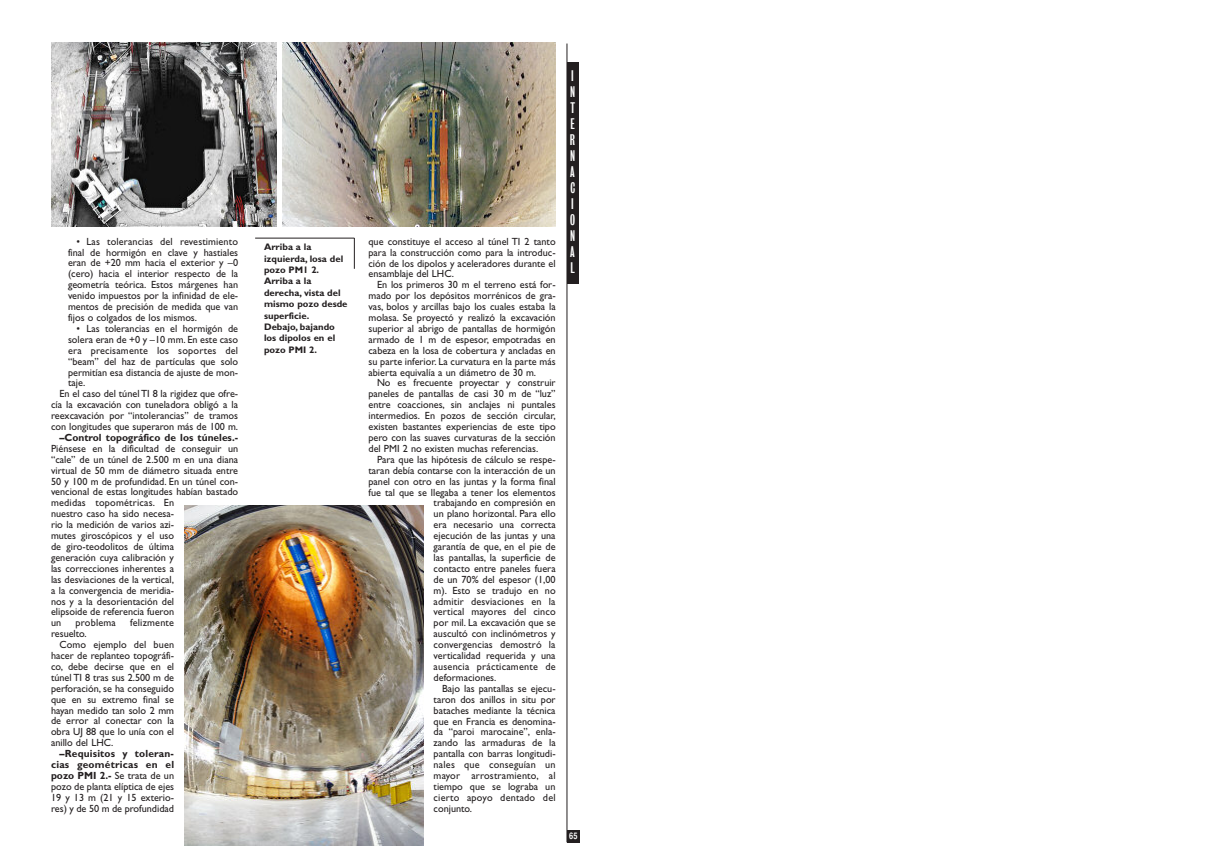
<style>
.page{position:relative;width:1219px;height:865px;background:#fff}
.page>*{position:absolute;margin:0;border:0;box-sizing:border-box;transform-origin:0 0}
.t1{font:14px/16px "Grot Seven Cond";color:#fff;text-align:justify}
.t2{font:10.4px/10.9px "Gill Sans";color:#231f20;text-align:justify}
.t3{font:10.4px "Gill Sans";letter-spacing:.02em;color:#231f20}
.t4{font:700 10.4px "Gill Sans";color:#231f20}
.t5{font:700 9.5px/11.4px "Gill Sans";color:#231f20}
.t6{font:700 9px "Helvetica CY";color:#fff}
.s1{font-weight:700}
</style>
<div class="page">
<hr style="left:567px;top:44px;width:1px;height:798px;background:#231f20">
<div style="left:567px;top:830px;width:13px;height:13px;background:#231f20"></div>
<hr style="left:255px;top:238px;width:99px;height:1px;background:#231f20">
<hr style="left:354px;top:238px;width:1px;height:31px;background:#231f20">
<div style="left:567px;top:62px;width:11px;height:221px;background:#231f20"></div>
<img style="left:51px;top:43px;width:226px;height:183px">
<img style="left:282px;top:43px;width:274px;height:183px">
<img style="left:184px;top:505px;width:240px;height:340px">
<p class="t2" style="left:68px;top:237px;width:172px;text-indent:9px">• Las tolerancias del revestimiento final de hormigón en clave y hastiales eran de +20 mm hacia el exterior y –0 (cero) hacia el interior respecto de la geometría teórica. Estos márgenes han venido impuestos por la infinidad de ele&shy;mentos de precisión de medida que van fijos o colgados de los mismos.</p>
<p class="t2" style="left:77px;top:324px;width:163px">• Las tolerancias en el hormigón de</p>
<p class="t2" style="left:68px;top:335px;width:172px">solera eran de +0 y –10 mm. En este caso</p>
<p class="t3" style="left:68px;top:346px;width:172px">era precisamente los soportes del</p>
<p class="t2" style="left:68px;top:356px;width:172px">“beam” del haz de partículas que solo</p>
<p class="t2" style="left:68px;top:367px;width:172px">permitían esa distancia de ajuste de mon-</p>
<p class="t2" style="left:68px;top:378px;width:19px">taje.</p>
<p class="t2" style="left:60px;top:389px;width:180px">En el caso del túnel TI 8 la rigidez que ofre-</p>
<p class="t2" style="left:51px;top:400px;width:189px">cía la excavación con tuneladora obligó a la</p>
<p class="t2" style="left:51px;top:411px;width:189px">reexcavación por “intolerancias” de tramos</p>
<p class="t2" style="left:51px;top:422px;width:189px">con longitudes que superaron más de 100 m.</p>
<p class="t4" style="left:60px;top:433px;width:180px">–Control topográfico de los túneles.-</p>
<p class="t2" style="left:51px;top:444px;width:189px;text-align:left">Piénsese en la dificultad de conseguir un “cale” de un túnel de 2.500 m en una diana virtual de 50 mm de diámetro situada entre<br>50 y 100 m de profundidad. En un túnel con&shy;vencional de estas longitudes habían bastado medidas topométricas. En<br>nuestro caso ha sido necesa-<br>rio la medición de varios azi-<br>mutes giroscópicos y el uso<br>de giro-teodolitos de última<br>generación cuya calibración y<br>las correcciones inherentes a<br>las desviaciones de la vertical,<br>a la convergencia de meridia-<br>nos y a la desorientación del<br>elipsoide de referencia fueron<br>un</p>
<p class="t3" style="left:76px;top:619px;width:42px">problema</p>
<p class="t3" style="left:130px;top:619px;width:45px">felizmente</p>
<p class="t2" style="left:51px;top:629px;width:37px">resuelto.</p>
<p class="t2" style="left:60px;top:640px;width:116px">Como ejemplo del buen</p>
<p class="t2" style="left:51px;top:651px;width:125px">hacer de replanteo topográfi-</p>
<p class="t2" style="left:51px;top:662px;width:125px">co, debe decirse que en el</p>
<p class="t2" style="left:51px;top:673px;width:125px">túnel TI 8 tras sus 2.500 m de</p>
<p class="t2" style="left:51px;top:683px;width:125px">perforación, se ha conseguido</p>
<p class="t2" style="left:51px;top:694px;width:125px">que en su extremo final se</p>
<p class="t2" style="left:51px;top:705px;width:125px">hayan medido tan solo 2 mm</p>
<p class="t2" style="left:51px;top:716px;width:125px">de error al conectar con la</p>
<p class="t2" style="left:51px;top:727px;width:125px">obra UJ 88 que lo unía con el</p>
<p class="t2" style="left:51px;top:738px;width:64px">anillo del LHC.</p>
<p class="t2" style="left:51px;top:749px;width:125px;text-indent:9px"><span class="s1">–Requisitos y toleran&shy;cias geométricas en el pozo PMI 2.-</span> Se trata de un pozo de planta elíptica de ejes 19 y 13 m (21 y 15 exterio&shy;res) y de 50 m de profundidad</p>
<p class="t5" style="left:264px;top:242px;width:85px">Arriba a la izquierda, losa del pozo PM1 2.<br>Arriba a la derecha, vista del mismo pozo desde superficie.<br>Debajo, bajando los dipolos en el pozo PMI 2.</p>
<p class="t2" style="left:369px;top:237px;width:189px">que constituye el acceso al túnel TI 2 tanto para la construcción como para la introduc&shy;ción de los dipolos y aceleradores durante el ensamblaje del LHC.</p>
<p class="t2" style="left:369px;top:280px;width:189px;text-indent:9px">En los primeros 30 m el terreno está for&shy;mado por los depósitos morrénicos de gra&shy;vas, bolos y arcillas bajo los cuales estaba la molasa. Se proyectó y realizó la excavación superior al abrigo de pantallas de hormigón armado de 1 m de espesor, empotradas en cabeza en la losa de cobertura y ancladas en su parte inferior. La curvatura en la parte más abierta equivalía a un diámetro de 30 m.</p>
<p class="t2" style="left:369px;top:378px;width:189px;text-indent:9px">No es frecuente proyectar y construir paneles de pantallas de casi 30 m de “luz” entre coacciones, sin anclajes ni puntales intermedios. En pozos de sección circular, existen bastantes experiencias de este tipo pero con las suaves curvaturas de la sección del PMI 2 no existen muchas referencias.</p>
<p class="t2" style="left:377px;top:455px;width:180px">Para que las hipótesis de cálculo se respe-</p>
<p class="t2" style="left:369px;top:466px;width:189px">taran debía contarse con la interacción de un</p>
<p class="t2" style="left:369px;top:476px;width:189px">panel con otro en las juntas y la forma final</p>
<p class="t2" style="left:369px;top:487px;width:189px">fue tal que se llegaba a tener los elementos</p>
<p class="t2" style="left:434px;top:498px;width:124px">trabajando en compresión en</p>
<p class="t2" style="left:434px;top:509px;width:124px">un plano horizontal. Para ello</p>
<p class="t2" style="left:434px;top:520px;width:124px">era necesario una correcta</p>
<p class="t2" style="left:434px;top:531px;width:124px">ejecución de las juntas y una</p>
<p class="t2" style="left:434px;top:542px;width:124px">garantía de que, en el pie de</p>
<p class="t2" style="left:434px;top:553px;width:124px">las pantallas, la superficie de</p>
<p class="t2" style="left:434px;top:564px;width:124px">contacto entre paneles fuera</p>
<p class="t2" style="left:434px;top:575px;width:124px">de un 70% del espesor (1,00</p>
<p class="t2" style="left:434px;top:585px;width:124px">m). Esto se tradujo en no</p>
<p class="t2" style="left:434px;top:596px;width:123px">admitir desviaciones en la</p>
<p class="t2" style="left:434px;top:607px;width:124px">vertical mayores del cinco</p>
<p class="t2" style="left:434px;top:618px;width:124px">por mil. La excavación que se</p>
<p class="t2" style="left:434px;top:629px;width:124px">auscultó con inclinómetros y</p>
<p class="t2" style="left:434px;top:640px;width:123px">convergencias demostró la</p>
<p class="t2" style="left:434px;top:651px;width:124px">verticalidad requerida y una</p>
<p class="t3" style="left:434px;top:662px;width:124px">ausencia prácticamente de</p>
<p class="t2" style="left:434px;top:673px;width:64px">deformaciones.</p>
<p class="t2" style="left:442px;top:684px;width:115px">Bajo las pantallas se ejecu-</p>
<p class="t2" style="left:434px;top:694px;width:124px">taron dos anillos in situ por</p>
<p class="t2" style="left:434px;top:705px;width:124px">bataches mediante la técnica</p>
<p class="t2" style="left:434px;top:716px;width:124px">que en Francia es denomina-</p>
<p class="t2" style="left:434px;top:727px;width:124px">da “paroi marocaine”, enla-</p>
<p class="t2" style="left:434px;top:738px;width:124px">zando las armaduras de la</p>
<p class="t2" style="left:434px;top:749px;width:123px">pantalla con barras longitudi-</p>
<p class="t3" style="left:434px;top:760px;width:124px">nales que conseguían un</p>
<p class="t3" style="left:434px;top:771px;width:124px">mayor arrostramiento, al</p>
<p class="t2" style="left:434px;top:782px;width:123px">tiempo que se lograba un</p>
<p class="t3" style="left:434px;top:793px;width:124px">cierto apoyo dentado del</p>
<p class="t2" style="left:434px;top:803px;width:40px">conjunto.</p>
<h1 class="t1" style="left:570px;top:68px;width:7px">I N T E R N A C I O N A L</h1>
<p class="t6" style="left:569px;top:830px;width:10px">65</p>
</div>
